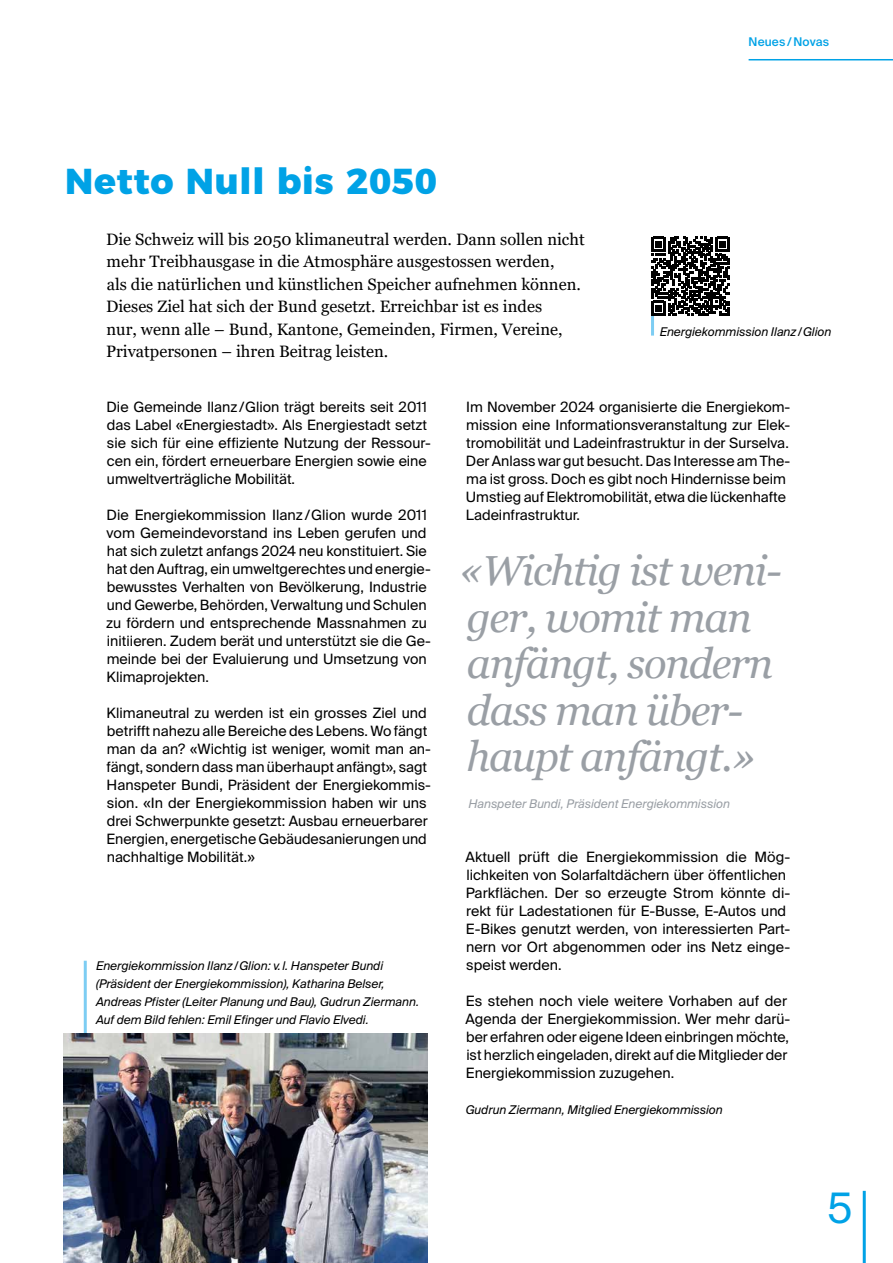
<style>
.page{position:relative;width:893px;height:1263px;background:#fff}
.page>*{position:absolute;margin:0;border:0;box-sizing:border-box;transform-origin:0 0}
.t1{font:italic 42px/46.5px "Georgia";letter-spacing:-.03em;color:#9a9fa5}
.t2{font:42px "Suisse Intl";color:#00a2e6}
.t3{font:800 36px "Montserrat";letter-spacing:.02em;color:#00a2e6}
.t4{font:16.5px/22.5px "Georgia";color:#000}
.t5{font:14.25px/18px "Suisse Intl";color:#000}
.t6{font:italic 12px/18px "Suisse Intl";color:#000}
.t7{font:italic 12px "Suisse Intl";color:#9a9fa5}
.t8{font:500 12px "Suisse Intl";letter-spacing:.01em;color:#00a2e6}
</style>
<div class="page">
<hr style="left:863px;top:1191px;width:3px;height:72px;background:#00a2e6">
<hr style="left:651px;top:316px;width:3px;height:20px;background:#7dcdf3">
<hr style="left:84px;top:961px;width:3px;height:112px;background:#7dcdf3">
<hr style="left:749px;top:59px;width:144px;height:1px;background:#00a2e6">
<img style="left:64px;top:1033px;width:363px;height:230px">
<svg style="left:651px;top:237px;width:79px;height:79px"></svg>
<h2 class="t3" style="left:65px;top:151px;width:373px">Netto Null bis 2050</h2>
<p class="t4" style="left:106px;top:228px;width:480px">Die Schweiz will bis 2050 klimaneutral werden. Dann sollen nicht mehr Treibhausgase in die Atmosphäre ausgestossen werden,<br>als die natürlichen und künstlichen Speicher aufnehmen können.<br>Dieses Ziel hat sich der Bund gesetzt. Erreichbar ist es indes<br>nur, wenn alle – Bund, Kantone, Gemeinden, Firmen, Vereine, Privatpersonen – ihren Beitrag leisten.</p>
<p class="t8" style="left:749px;top:35px;width:82px">Neues /Novas</p>
<p class="t6" style="left:660px;top:323px;width:173px">Energiekommission Ilanz /Glion</p>
<p class="t5" style="left:107px;top:398px;width:326px">Die Gemeinde Ilanz /Glion trägt bereits seit 2011 das Label «Energiestadt». Als Energiestadt setzt sie sich für eine effiziente Nutzung der Ressour&shy;cen ein, fördert erneuerbare Energien sowie eine umweltverträgliche Mobilität.</p>
<p class="t5" style="left:106px;top:506px;width:326px">Die Energiekommission Ilanz /Glion wurde 2011 vom Gemeindevorstand ins Leben gerufen und hat sich zuletzt anfangs 2024 neu konstituiert. Sie hat den Auftrag, ein umweltgerechtes und energie&shy;bewusstes Verhalten von Bevölkerung, Industrie und Gewerbe, Behörden, Verwaltung und Schulen zu fördern und entsprechende Massnahmen zu initiieren. Zudem berät und unterstützt sie die Ge&shy;meinde bei der Evaluierung und Umsetzung von Klimaprojekten.</p>
<p class="t5" style="left:107px;top:704px;width:326px">Klimaneutral zu werden ist ein grosses Ziel und betrifft nahezu alle Bereiche des Lebens. Wo fängt man da an? «Wichtig ist weniger, womit man an&shy;fängt, sondern dass man überhaupt anfängt», sagt Hanspeter Bundi, Präsident der Energiekommis&shy;sion. «In der Energiekommission haben wir uns drei Schwerpunkte gesetzt: Ausbau erneuerbarer Energien, energetische Gebäudesanierungen und nachhaltige Mobilität.»</p>
<p class="t6" style="left:96px;top:957px;width:325px">Energiekommission Ilanz /Glion: v.l. Hanspeter Bundi (Präsident der Energiekommission), Katharina Belser, Andreas Pfister (Leiter Planung und Bau), Gudrun Ziermann.<br>Auf dem Bild fehlen: Emil Efinger und Flavio Elvedi.</p>
<p class="t5" style="left:466px;top:398px;width:326px">Im November 2024 organisierte die Energiekom&shy;mission eine Informationsveranstaltung zur Elek&shy;tromobilität und Ladeinfrastruktur in der Surselva.<br>Der Anlass war gut besucht. Das Interesse am The&shy;ma ist gross. Doch es gibt noch Hindernisse beim Umstieg auf Elektromobilität, etwa die lückenhafte Ladeinfrastruktur.</p>
<h1 class="t1" style="left:459px;top:548px;width:324px">«Wichtig ist weni&shy;ger, womit man anfängt, sondern dass man über&shy;haupt anfängt.»</h1>
<p class="t7" style="left:469px;top:797px;width:263px">Hanspeter Bundi, Präsident Energiekommission</p>
<p class="t5" style="left:465px;top:848px;width:326px">Aktuell prüft die Energiekommission die Mög&shy;lichkeiten von Solarfaltdächern über öffentlichen Parkflächen. Der so erzeugte Strom könnte di&shy;rekt für Ladestationen für E-Busse, E-Autos und E-Bikes genutzt werden, von interessierten Part&shy;nern vor Ort abgenommen oder ins Netz einge&shy;speist werden.</p>
<p class="t5" style="left:465px;top:992px;width:326px">Es stehen noch viele weitere Vorhaben auf der Agenda der Energiekommission. Wer mehr darü&shy;ber erfahren oder eigene Ideen einbringen möchte, ist herzlich eingeladen, direkt auf die Mitglieder der Energiekommission zuzugehen.</p>
<p class="t6" style="left:466px;top:1101px;width:258px">Gudrun Ziermann, Mitglied Energiekommission</p>
<h1 class="t2" style="left:827px;top:1184px;width:27px">5</h1>
</div>
